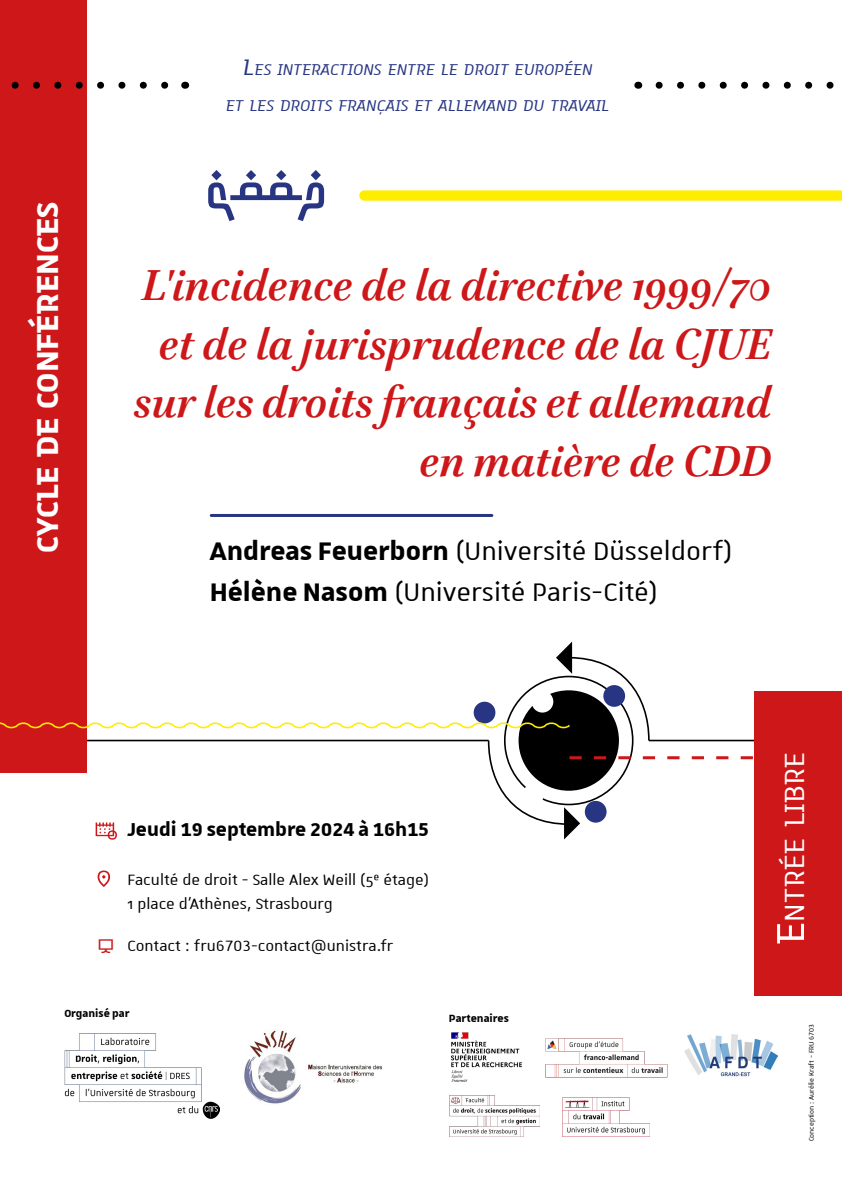
<style>
.page{position:relative;width:842px;height:1191px;background:#fff}
.page>*{position:absolute;margin:0;border:0;box-sizing:border-box;transform-origin:0 0}
.t1{font:italic 700 49px/58.8px "Brill";color:#cd1719;text-align:right}
.t2{font:700 40.6px "Unistra C";color:#fff}
.t3{font:37.1px "Unistra C";color:#fff}
.t4{font:34px/40.8px "Unistra A";color:#000}
.t5{font:700 25px "Unistra A";color:#000}
.t6{font:italic 21px/36px "Unistra C";color:#283583;text-align:center}
.t7{font:20px/24px "Unistra A";color:#000}
.t8{font:700 14px "Unistra A";color:#000}
.t9{font:9px "Unistra A";color:#000}
.s1{font-size:30px}
.s2{font-weight:700}
.s3{font-size:53px}
</style>
<div class="page">
<img style="left:64px;top:1033px;width:156px;height:85px">
<img style="left:684px;top:1034px;width:94px;height:43px">
<img style="left:450px;top:1095px;width:90px;height:41px">
<svg style="left:659px;top:82px;width:175px;height:7px"></svg>
<svg style="left:359px;top:190px;width:483px;height:11px"></svg>
<svg style="left:98px;top:870px;width:12px;height:17px"></svg>
<img style="left:244px;top:1030px;width:138px;height:74px">
<img style="left:451px;top:1032px;width:71px;height:50px">
<img style="left:545px;top:1038px;width:122px;height:39px">
<img style="left:562px;top:1097px;width:88px;height:39px">
<hr style="left:210px;top:514px;width:283px;height:3px;background:#283583;border-radius:2px">
<div style="left:755px;top:691px;width:87px;height:304px;background:#cd1719"></div>
<div style="left:0;top:0;width:87px;height:772px;background:#cd1719"></div>
<svg style="left:0;top:641px;width:755px;height:198px"></svg>
<svg style="left:11px;top:82px;width:158px;height:7px"></svg>
<p class="t2" style="left:25px;top:552px;width:352px;rotate:-90deg">cycle de conférences</p>
<p class="t6" style="left:226px;top:51px;width:383px"><span class="s1">L</span>es interactions entre le droit européen<br>et les droits français et allemand du travail</p>
<p class="t1" style="left:134px;top:257px;width:639px">L'incidence de la directive 1999/70 et de la jurisprudence de la CJUE sur les droits français et allemand en matière de CDD</p>
<p class="t4" style="left:210px;top:529px;width:524px"><span class="s2">Andreas Feuerborn</span> (Université Düsseldorf)<br><span class="s2">Hélène Nasom</span> (Université Paris-Cité)</p>
<p class="t5" style="left:127px;top:815px;width:303px">Jeudi 19 septembre 2024 à 16h15</p>
<p class="t7" style="left:127px;top:867px;width:303px">Faculté de droit - Salle Alex Weill (5e étage)<br>1 place d’Athènes, Strasbourg</p>
<p class="t7" style="left:127px;top:932px;width:267px">Contact : fru6703-contact@unistra.fr</p>
<p class="t3" style="left:775px;top:944px;width:191px;rotate:-90deg"><span class="s3">E</span>ntrée libre</p>
<p class="t8" style="left:64px;top:1005px;width:67px">Organisé par</p>
<p class="t8" style="left:449px;top:1010px;width:61px">Partenaires</p>
<p class="t9" style="left:807px;top:1141px;width:119px;rotate:-90deg">Conception : Aurélie Kraft - FRU 6703</p>
</div>
